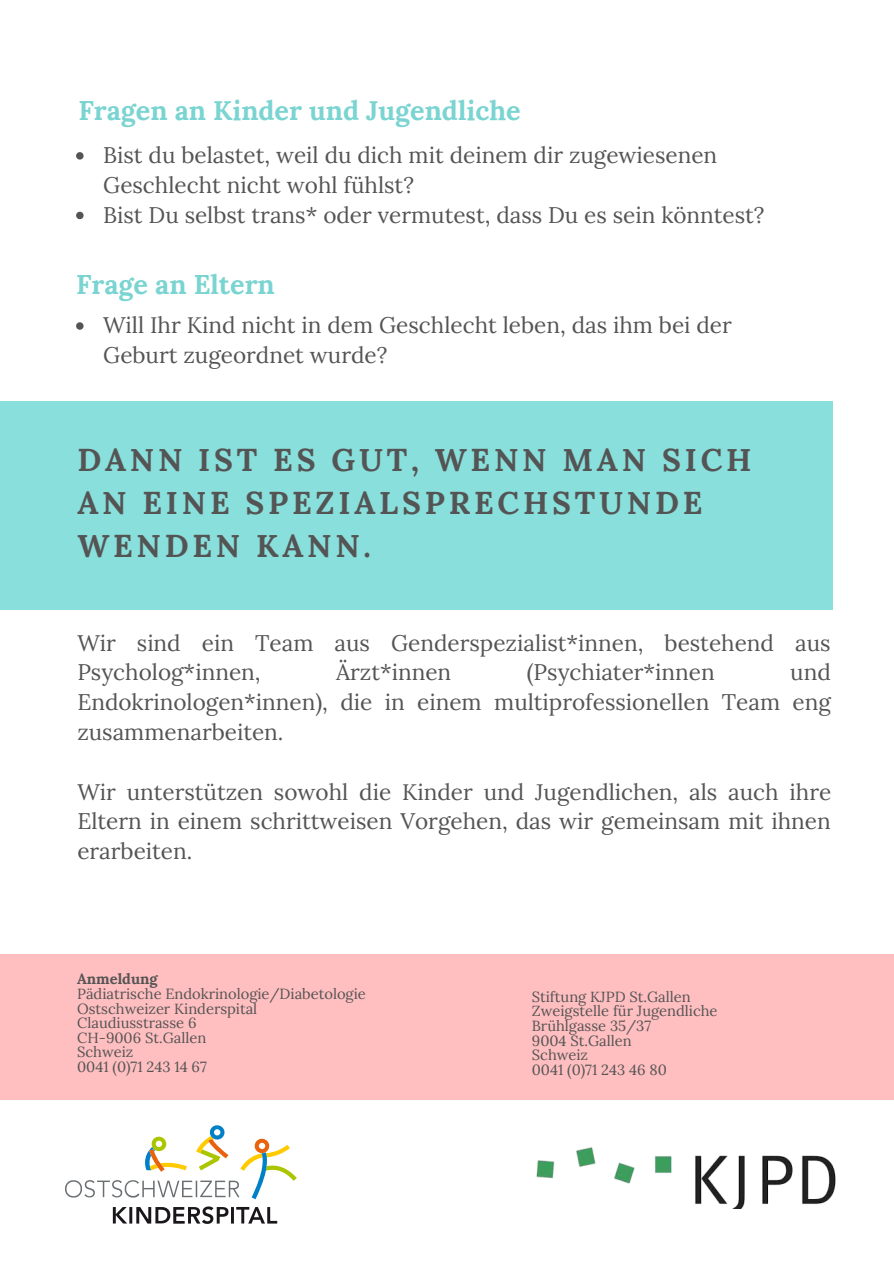
<style>
.page{position:relative;width:894px;height:1264px;background:#fff}
.page>*{position:absolute;margin:0;border:0;box-sizing:border-box;transform-origin:0 0}
.t1{font:700 31.5px/42.8px "Lora";letter-spacing:.12em;color:#545454}
.t2{font:700 27px "Lora";color:#7ad4d1}
.t3{font:22.5px/29.8px "Lora";color:#545454}
.t4{font:14.7px "Lora";color:#545454}
.t5{font:700 14.7px "Lora";color:#545454}
</style>
<div class="page">
<div style="left:0;top:954px;width:893px;height:145px;background:#ffbec0"></div>
<svg style="left:65px;top:1125px;width:232px;height:74px"></svg>
<svg style="left:113px;top:1206px;width:164px;height:17px"></svg>
<img style="left:536px;top:1147px;width:300px;height:61px">
<svg style="left:76px;top:152px;width:7px;height:8px"></svg>
<svg style="left:76px;top:212px;width:7px;height:7px"></svg>
<svg style="left:76px;top:322px;width:7px;height:8px"></svg>
<div style="left:0;top:401px;width:832px;height:209px;background:#89dfdc"></div>
<p class="t2" style="left:78px;top:93px;width:443px">Fragen an Kinder und Jugendliche</p>
<p class="t3" style="left:103px;top:140px;width:615px">Bist du belastet, weil du dich mit deinem dir zugewiesenen<br>Geschlecht nicht wohl fühlst?</p>
<p class="t3" style="left:103px;top:200px;width:662px">Bist Du selbst trans* oder vermutest, dass Du es sein könntest?</p>
<p class="t2" style="left:76px;top:266px;width:200px">Frage an Eltern</p>
<p class="t3" style="left:103px;top:310px;width:630px">Will Ihr Kind nicht in dem Geschlecht leben, das ihm bei der<br>Geburt zugeordnet wurde?</p>
<p class="t1" style="left:77px;top:438px;width:675px">DANN IST ES GUT, WENN MAN SICH<br>AN EINE SPEZIALSPRECHSTUNDE<br>WENDEN KANN.</p>
<p class="t3" style="left:77px;top:627px;width:754px">Wir sind ein Team aus Genderspezialist*innen, bestehend aus<br>Psycholog*innen,</p>
<p class="t3" style="left:336px;top:657px;width:117px">Ärzt*innen</p>
<p class="t3" style="left:526px;top:657px;width:189px">(Psychiater*innen</p>
<p class="t3" style="left:77px;top:657px;width:754px;text-align:justify;text-indent:712px">und Endokrinologen*innen), die in einem multiprofessionellen Team eng zusammenarbeiten.</p>
<p class="t3" style="left:77px;top:776px;width:755px;text-align:justify">Wir unterstützen sowohl die Kinder und Jugendlichen, als auch ihre Eltern in einem schrittweisen Vorgehen, das wir gemeinsam mit ihnen erarbeiten.</p>
<p class="t5" style="left:77px;top:969px;width:82px">Anmeldung</p>
<p class="t4" style="left:77px;top:984px;width:290px">Pädiatrische Endokrinologie/Diabetologie</p>
<p class="t4" style="left:77px;top:998px;width:181px">Ostschweizer Kinderspital</p>
<p class="t4" style="left:77px;top:1013px;width:121px">Claudiusstrasse 6</p>
<p class="t4" style="left:77px;top:1028px;width:131px">CH-9006 St.Gallen</p>
<p class="t4" style="left:77px;top:1042px;width:58px">Schweiz</p>
<p class="t4" style="left:77px;top:1057px;width:131px">0041 (0)71 243 14 67</p>
<p class="t4" style="left:531px;top:987px;width:160px">Stiftung KJPD St.Gallen</p>
<p class="t4" style="left:531px;top:1001px;width:187px">Zweigstelle für Jugendliche</p>
<p class="t4" style="left:531px;top:1016px;width:121px">Brühlgasse 35/37</p>
<p class="t4" style="left:531px;top:1030px;width:101px">9004 St.Gallen</p>
<p class="t4" style="left:531px;top:1045px;width:58px">Schweiz</p>
<p class="t4" style="left:531px;top:1059px;width:136px">0041 (0)71 243 46 80</p>
</div>
